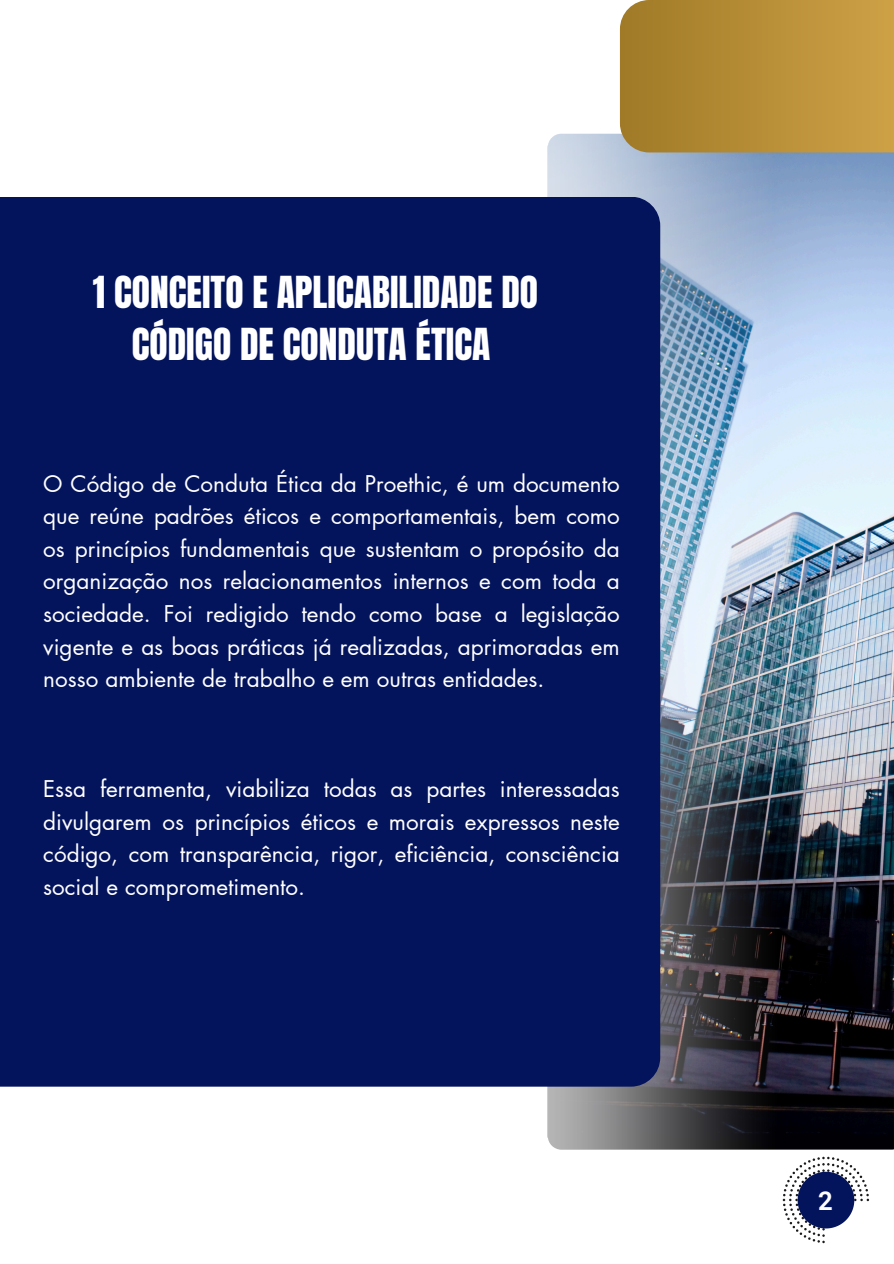
<style>
.page{position:relative;width:894px;height:1264px;background:#fff}
.page>*{position:absolute;margin:0;border:0;box-sizing:border-box;transform-origin:0 0}
.t1{font:37.5px/51.8px "Anton";color:#fff;text-align:center}
.t2{font:700 25.65px "Roboto Mono";color:#fff}
.t3{font:22.5px/32.7px "Futura LT Pro";color:#fff;text-align:justify}
</style>
<div class="page">
<img style="left:548px;top:133px;width:345px;height:1016px">
<svg style="left:782px;top:1156px;width:86px;height:87px"></svg>
<div style="left:0;top:197px;width:660px;height:889px;background:#04145c"></div>
<svg style="left:619px;top:0;width:274px;height:152px;background:#b78e39"></svg>
<p class="t1" style="left:93px;top:267px;width:446px">1 CONCEITO E APLICABILIDADE DO<br>CÓDIGO DE CONDUTA ÉTICA</p>
<h1 class="t3" style="left:43px;top:468px;width:578px">O Código de Conduta Ética da Proethic, é um documento que reúne padrões éticos e comportamentais, bem como os princípios fundamentais que sustentam o propósito da organização nos relacionamentos internos e com toda a sociedade. Foi redigido tendo como base a legislação vigente e as boas práticas já realizadas, aprimoradas em nosso ambiente de trabalho e em outras entidades.</h1>
<p class="t3" style="left:43px;top:773px;width:578px">Essa ferramenta, viabiliza todas as partes interessadas divulgarem os princípios éticos e morais expressos neste código, com transparência, rigor, eficiência, consciência social e comprometimento.</p>
<p class="t2" style="left:818px;top:1182px;width:17px">2</p>
</div>
